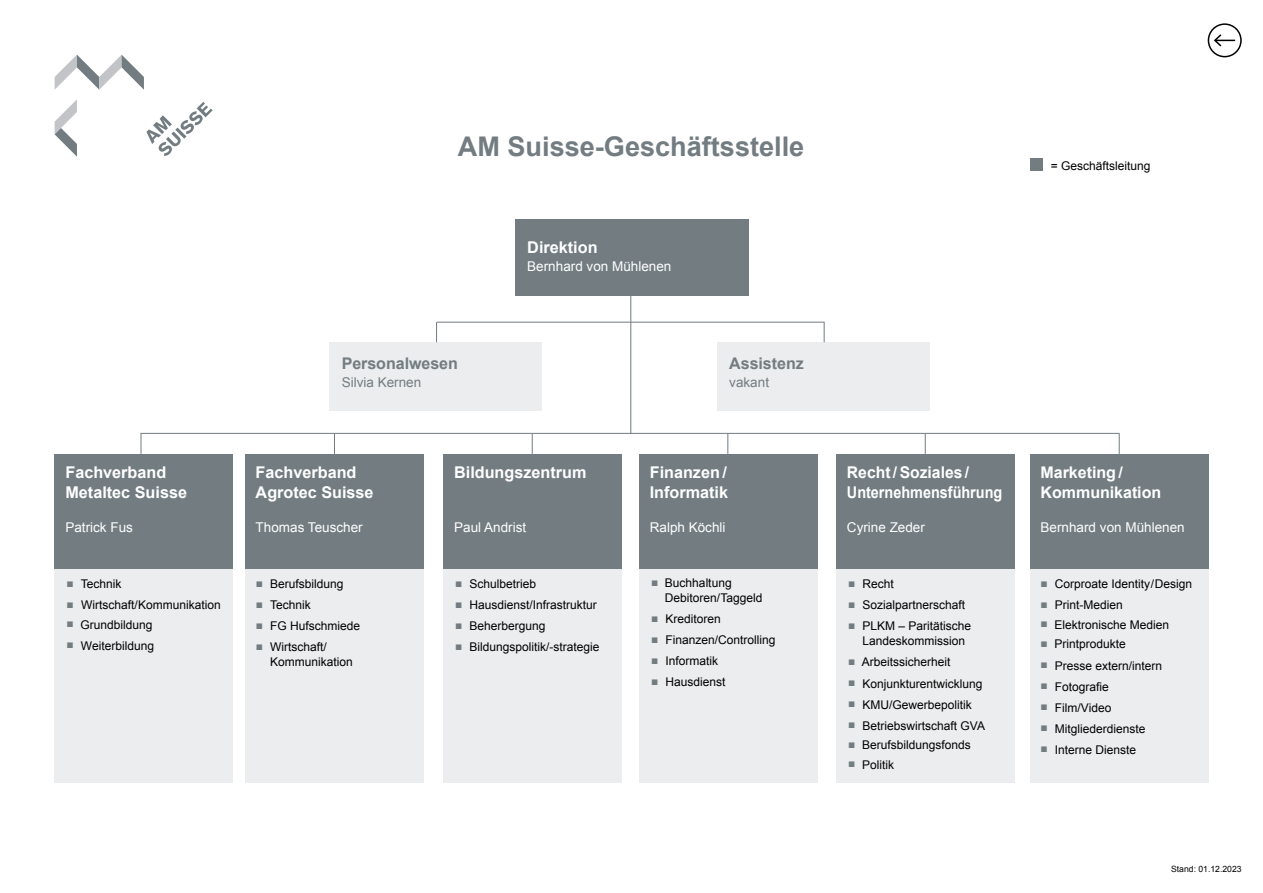
<style>
.page{position:relative;width:1263px;height:893px;background:#fff}
.page>*{position:absolute;margin:0;border:0;box-sizing:border-box;transform-origin:0 0}
.t1{font:700 27.15px "Arial";color:#727c81}
.t2{font:700 16.2px/19.5px "Arial";color:#fff}
.t3{font:700 16.05px/19.2px "Arial";letter-spacing:-.005em;color:#fff}
.t4{font:700 16.05px "Arial";letter-spacing:-.005em;color:#727c81}
.t5{font:13.5px "Arial";color:#fff}
.t6{font:13.5px "Arial";color:#727c81}
.t7{font:12px/15px "Arial";color:#000}
.t8{font:8.7px "Arial";color:#000}
.s1{color:#727c81}
</style>
<div class="page">
<svg style="left:1208px;top:24px;width:33px;height:33px"></svg>
<div style="left:1208px;top:23px;width:34px;height:34px;border:2px solid #000;border-radius:50%"></div>
<svg style="left:1213px;top:33px;width:22px;height:15px"></svg>
<div style="left:1030px;top:568px;width:179px;height:214px;background:#ecedee"></div>
<div style="left:1030px;top:454px;width:179px;height:115px;background:#727c81"></div>
<div style="left:245px;top:568px;width:178px;height:214px;background:#ecedee"></div>
<div style="left:55px;top:568px;width:178px;height:214px;background:#ecedee"></div>
<div style="left:443px;top:568px;width:179px;height:214px;background:#ecedee"></div>
<div style="left:836px;top:568px;width:179px;height:214px;background:#ecedee"></div>
<div style="left:639px;top:568px;width:178px;height:214px;background:#ecedee"></div>
<hr style="left:630px;top:295px;width:1px;height:139px;background:#727c81">
<svg style="left:141px;top:434px;width:1px;height:20px"></svg>
<svg style="left:334px;top:434px;width:1px;height:20px"></svg>
<svg style="left:532px;top:434px;width:1px;height:20px"></svg>
<svg style="left:727px;top:434px;width:1px;height:20px"></svg>
<svg style="left:925px;top:434px;width:1px;height:20px"></svg>
<svg style="left:1119px;top:434px;width:1px;height:20px"></svg>
<div style="left:639px;top:454px;width:178px;height:115px;background:#727c81"></div>
<div style="left:836px;top:454px;width:179px;height:115px;background:#727c81"></div>
<div style="left:55px;top:454px;width:178px;height:115px;background:#727c81"></div>
<div style="left:443px;top:454px;width:179px;height:115px;background:#727c81"></div>
<div style="left:245px;top:454px;width:178px;height:115px;background:#727c81"></div>
<hr style="left:140px;top:433px;width:980px;height:1px;background:#727c81">
<div style="left:1030px;top:158px;width:13px;height:13px;background:#727c81"></div>
<div style="left:515px;top:220px;width:234px;height:76px;background:#727c81"></div>
<hr style="left:437px;top:322px;width:387px;height:1px;background:#727c81">
<svg style="left:55px;top:55px;width:89px;height:35px"></svg>
<svg style="left:55px;top:99px;width:22px;height:58px"></svg>
<svg style="left:147px;top:102px;width:66px;height:54px"></svg>
<div style="left:717px;top:342px;width:212px;height:68px;background:#ecedee"></div>
<div style="left:329px;top:342px;width:213px;height:68px;background:#ecedee"></div>
<svg style="left:436px;top:322px;width:1px;height:20px"></svg>
<svg style="left:824px;top:322px;width:1px;height:20px"></svg>
<h2 class="t2" style="left:65px;top:463px;width:123px">Fachverband<br>Metaltec Suisse</h2>
<p class="t5" style="left:65px;top:519px;width:69px">Patrick Fus</p>
<p class="t7" style="left:67px;top:577px;width:56px"><span class="s1">■</span> Technik</p>
<p class="t7" style="left:67px;top:598px;width:156px"><span class="s1">■</span> Wirtschaft/Kommunikation</p>
<p class="t7" style="left:67px;top:617px;width:87px"><span class="s1">■</span> Grundbildung</p>
<p class="t7" style="left:67px;top:638px;width:89px"><span class="s1">■</span> Weiterbildung</p>
<h1 class="t1" style="left:458px;top:128px;width:348px">AM Suisse-Geschäftsstelle</h1>
<h3 class="t4" style="left:342px;top:352px;width:118px">Personalwesen</h3>
<p class="t6" style="left:342px;top:373px;width:81px">Silvia Kernen</p>
<h2 class="t2" style="left:527px;top:238px;width:72px">Direktion</h2>
<p class="t5" style="left:527px;top:257px;width:146px">Bernhard von Mühlenen</p>
<h3 class="t4" style="left:729px;top:352px;width:76px">Assistenz</h3>
<p class="t6" style="left:729px;top:373px;width:41px">vakant</p>
<h2 class="t2" style="left:256px;top:463px;width:119px">Fachverband<br>Agrotec Suisse</h2>
<p class="t5" style="left:256px;top:519px;width:109px">Thomas Teuscher</p>
<p class="t7" style="left:256px;top:577px;width:89px"><span class="s1">■</span> Berufsbildung</p>
<p class="t7" style="left:256px;top:598px;width:56px"><span class="s1">■</span> Technik</p>
<p class="t7" style="left:256px;top:619px;width:106px"><span class="s1">■</span> FG Hufschmiede</p>
<p class="t7" style="left:270px;top:640px;width:84px;text-indent:-14px"><span class="s1">■</span> Wirtschaft/<br>Kommunikation</p>
<h2 class="t2" style="left:454px;top:463px;width:134px">Bildungszentrum</h2>
<p class="t5" style="left:454px;top:519px;width:74px">Paul Andrist</p>
<p class="t7" style="left:455px;top:577px;width:83px"><span class="s1">■</span> Schulbetrieb</p>
<p class="t7" style="left:455px;top:598px;width:143px"><span class="s1">■</span> Hausdienst/Infrastruktur</p>
<p class="t7" style="left:455px;top:619px;width:92px"><span class="s1">■</span> Beherbergung</p>
<p class="t7" style="left:455px;top:640px;width:146px"><span class="s1">■</span> Bildungspolitik/-strategie</p>
<h2 class="t2" style="left:650px;top:463px;width:80px">Finanzen /<br>Informatik</h2>
<p class="t5" style="left:650px;top:518px;width:77px">Ralph Köchli</p>
<p class="t7" style="left:665px;top:575px;width:99px;text-indent:-14px"><span class="s1">■</span> Buchhaltung<br>Debitoren/Taggeld</p>
<p class="t7" style="left:651px;top:612px;width:71px"><span class="s1">■</span> Kreditoren</p>
<p class="t7" style="left:651px;top:633px;width:126px"><span class="s1">■</span> Finanzen/Controlling</p>
<p class="t7" style="left:651px;top:654px;width:69px"><span class="s1">■</span> Informatik</p>
<p class="t7" style="left:651px;top:675px;width:76px"><span class="s1">■</span> Hausdienst</p>
<p class="t7" style="left:1051px;top:159px;width:101px">= Geschäftsleitung</p>
<h2 class="t2" style="left:847px;top:463px;width:157px">Recht / Soziales /<br>Unternehmensführung</h2>
<p class="t5" style="left:847px;top:519px;width:80px">Cyrine Zeder</p>
<p class="t7" style="left:848px;top:577px;width:47px"><span class="s1">■</span> Recht</p>
<p class="t7" style="left:848px;top:598px;width:119px"><span class="s1">■</span> Sozialpartnerschaft</p>
<p class="t7" style="left:862px;top:619px;width:110px;text-indent:-14px"><span class="s1">■</span> PLKM – Paritätische<br>Landeskommission</p>
<p class="t7" style="left:848px;top:655px;width:104px"><span class="s1">■</span> Arbeitssicherheit</p>
<p class="t7" style="left:848px;top:676px;width:136px"><span class="s1">■</span> Konjunkturentwicklung</p>
<p class="t7" style="left:848px;top:697px;width:125px"><span class="s1">■</span> KMU/Gewerbepolitik</p>
<p class="t7" style="left:848px;top:718px;width:138px"><span class="s1">■</span> Betriebswirtschaft GVA</p>
<p class="t7" style="left:848px;top:738px;width:124px"><span class="s1">■</span> Berufsbildungsfonds</p>
<p class="t7" style="left:848px;top:757px;width:47px"><span class="s1">■</span> Politik</p>
<h3 class="t3" style="left:1040px;top:464px;width:122px">Marketing /<br>Kommunikation</h3>
<p class="t5" style="left:1040px;top:519px;width:146px">Bernhard von Mühlenen</p>
<p class="t7" style="left:1040px;top:577px;width:153px"><span class="s1">■</span> Corproate Identity/Design</p>
<p class="t7" style="left:1040px;top:598px;width:84px"><span class="s1">■</span> Print-Medien</p>
<p class="t7" style="left:1040px;top:617px;width:130px"><span class="s1">■</span> Elektronische Medien</p>
<p class="t7" style="left:1040px;top:637px;width:87px"><span class="s1">■</span> Printprodukte</p>
<p class="t7" style="left:1040px;top:658px;width:123px"><span class="s1">■</span> Presse extern/intern</p>
<p class="t7" style="left:1040px;top:679px;width:70px"><span class="s1">■</span> Fotografie</p>
<p class="t7" style="left:1040px;top:700px;width:72px"><span class="s1">■</span> Film/Video</p>
<p class="t7" style="left:1040px;top:721px;width:107px"><span class="s1">■</span> Mitgliederdienste</p>
<p class="t7" style="left:1040px;top:742px;width:97px"><span class="s1">■</span> Interne Dienste</p>
<p class="t8" style="left:1171px;top:863px;width:72px">Stand: 01.12.2023</p>
</div>
